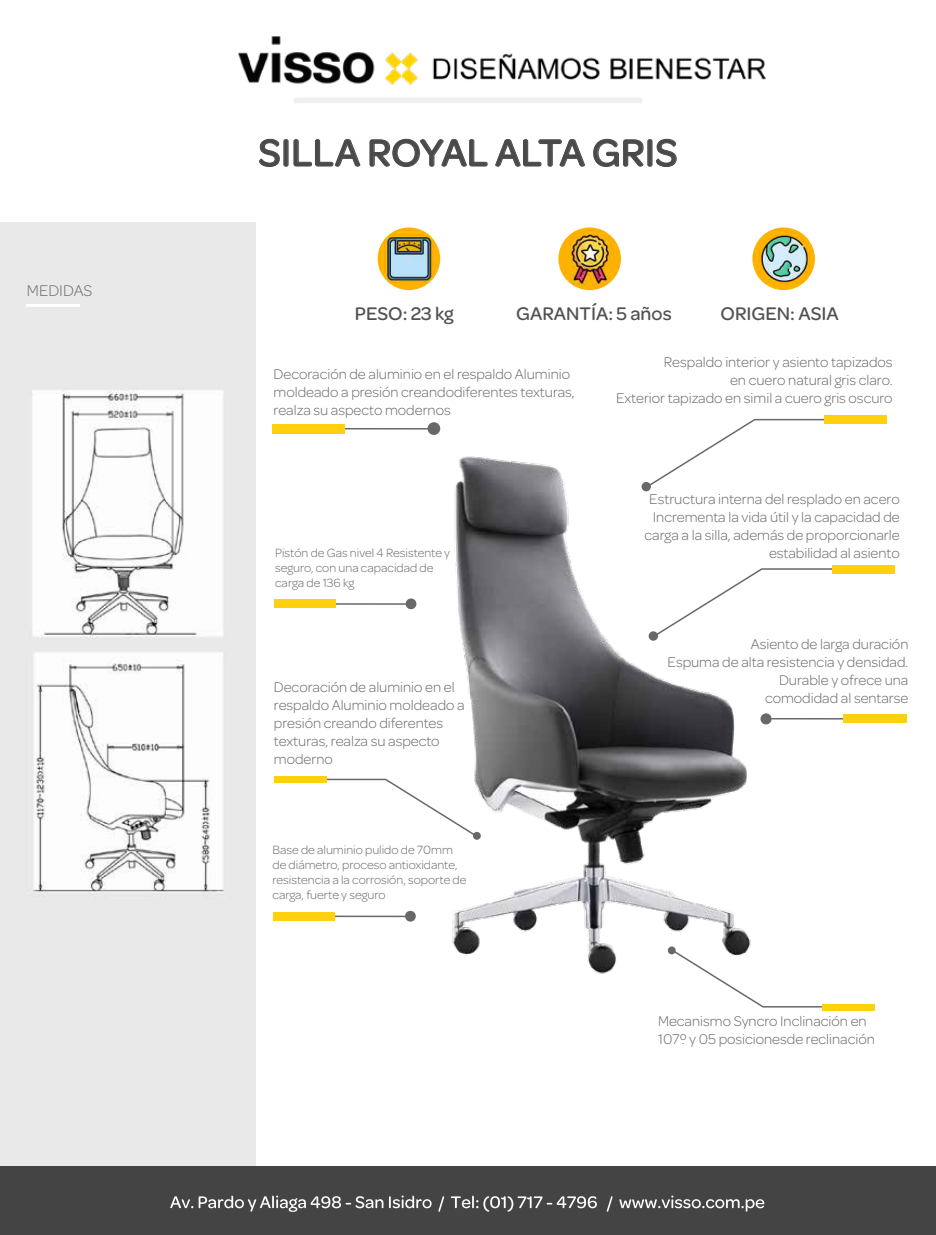
<style>
.page{position:relative;width:936px;height:1235px;background:#fff}
.page>*{position:absolute;margin:0;border:0;box-sizing:border-box;transform-origin:0 0}
.t1{font:500 40.5px "Omnes";color:#4a4a4a}
.t2{font:500 19.5px "Omnes";color:#525252}
.t3{font:300 16.5px "Omnes";color:#6c6c6c}
.t4{font:300 15px/18px "Omnes";color:#686868}
.t5{font:300 12.75px/15.3px "Omnes";color:#686868}
</style>
<div class="page">
<img style="left:377px;top:227px;width:63px;height:63px;border-radius:31px">
<img style="left:558px;top:227px;width:62px;height:63px;border-radius:31px">
<img style="left:752px;top:227px;width:62px;height:63px;border-radius:31px">
<div style="left:0;top:223px;width:256px;height:1011px;background:#e9e9e9"></div>
<svg style="left:259px;top:139px;width:20px;height:28px"></svg>
<div style="left:284px;top:139px;width:4px;height:27px;border:1px solid #4a4a4a;border-radius:2px"></div>
<svg style="left:293px;top:139px;width:67px;height:28px"></svg>
<svg style="left:369px;top:139px;width:118px;height:28px"></svg>
<svg style="left:495px;top:139px;width:89px;height:28px"></svg>
<svg style="left:593px;top:139px;width:50px;height:28px"></svg>
<div style="left:647px;top:139px;width:5px;height:27px;border:1px solid #4a4a4a;border-radius:2px"></div>
<svg style="left:656px;top:139px;width:20px;height:28px"></svg>
<div style="left:0;top:1166px;width:935px;height:68px;background:#444"></div>
<img style="left:224px;top:1195px;width:449px;height:13px">
<svg style="left:719px;top:980px;width:156px;height:28px"></svg>
<div style="left:822px;top:1003px;width:52px;height:7px;background:#fed00d"></div>
<svg style="left:274px;top:778px;width:170px;height:39px"></svg>
<div style="left:274px;top:775px;width:52px;height:7px;background:#fed00d"></div>
<hr style="left:313px;top:603px;width:93px;height:2px;background:#686868">
<div style="left:405px;top:598px;width:11px;height:11px;background:#686868;border-radius:50%"></div>
<div style="left:274px;top:600px;width:61px;height:8px;background:#fed00d"></div>
<hr style="left:312px;top:915px;width:93px;height:2px;background:#686868">
<div style="left:405px;top:910px;width:11px;height:11px;background:#686868;border-radius:50%"></div>
<div style="left:273px;top:912px;width:62px;height:8px;background:#fed00d"></div>
<hr style="left:771px;top:718px;width:95px;height:1px;background:#686868">
<div style="left:760px;top:713px;width:11px;height:11px;background:#686868;border-radius:50%"></div>
<div style="left:843px;top:714px;width:63px;height:9px;background:#fed00d"></div>
<hr style="left:318px;top:428px;width:110px;height:1px;background:#686868">
<div style="left:427px;top:422px;width:13px;height:13px;background:#686868;border-radius:50%"></div>
<div style="left:272px;top:424px;width:73px;height:9px;background:#fed00d"></div>
<hr style="left:26px;top:305px;width:54px;height:2px;background:#fff">
<svg style="left:721px;top:418px;width:166px;height:22px"></svg>
<div style="left:824px;top:415px;width:62px;height:9px;background:#fed00d"></div>
<svg style="left:759px;top:567px;width:136px;height:7px"></svg>
<div style="left:831px;top:565px;width:62px;height:8px;background:#fed00d"></div>
<img style="left:238px;top:36px;width:528px;height:67px">
<img style="left:444px;top:440px;width:315px;height:540px">
<img style="left:32px;top:389px;width:192px;height:504px">
<p class="t3" style="left:27px;top:280px;width:67px">MEDIDAS</p>
<h1 class="t1" style="left:258px;top:124px;width:421px">SILLA ROYAL ALTA GRIS</h1>
<h2 class="t2" style="left:355px;top:300px;width:100px">PESO: 23 kg</h2>
<h2 class="t2" style="left:516px;top:300px;width:157px">GARANTÍA: 5 años</h2>
<h2 class="t2" style="left:720px;top:300px;width:120px">ORIGEN: ASIA</h2>
<p class="t4" style="left:273px;top:364px;width:303px">Decoración de aluminio en el respaldo Aluminio moldeado a presión creandodiferentes texturas, realza su aspecto modernos</p>
<p class="t5" style="left:275px;top:544px;width:176px">Pistón de Gas nivel 4 Resistente y seguro, con una capacidad de carga de 136 kg</p>
<p class="t4" style="left:274px;top:678px;width:192px">Decoración de aluminio en el respaldo Aluminio moldeado a presión creando diferentes texturas, realza su aspecto moderno</p>
<p class="t5" style="left:272px;top:841px;width:195px">Base de aluminio pulido de 70mm de diámetro, proceso antioxidante, resistencia a la corrosión, soporte de carga, fuerte y seguro</p>
<p class="t4" style="left:616px;top:352px;width:278px;text-align:right">Respaldo interior y asiento tapizados<br>en cuero natural gris claro.<br>Exterior tapizado en simil a cuero gris oscuro</p>
<p class="t4" style="left:644px;top:489px;width:256px;text-align:right">Estructura interna del resplado en acero Incrementa la vida útil y la capacidad de carga a la silla, además de proporcionarle estabilidad al asiento</p>
<p class="t4" style="left:667px;top:634px;width:242px;text-align:right">Asiento de larga duración<br>Espuma de alta resistencia y densidad.<br>Durable y ofrece una<br>comodidad al sentarse</p>
<p class="t4" style="left:658px;top:1011px;width:218px">Mecanismo Syncro Inclinación en<br>107º y 05 posicionesde reclinación</p>
</div>
